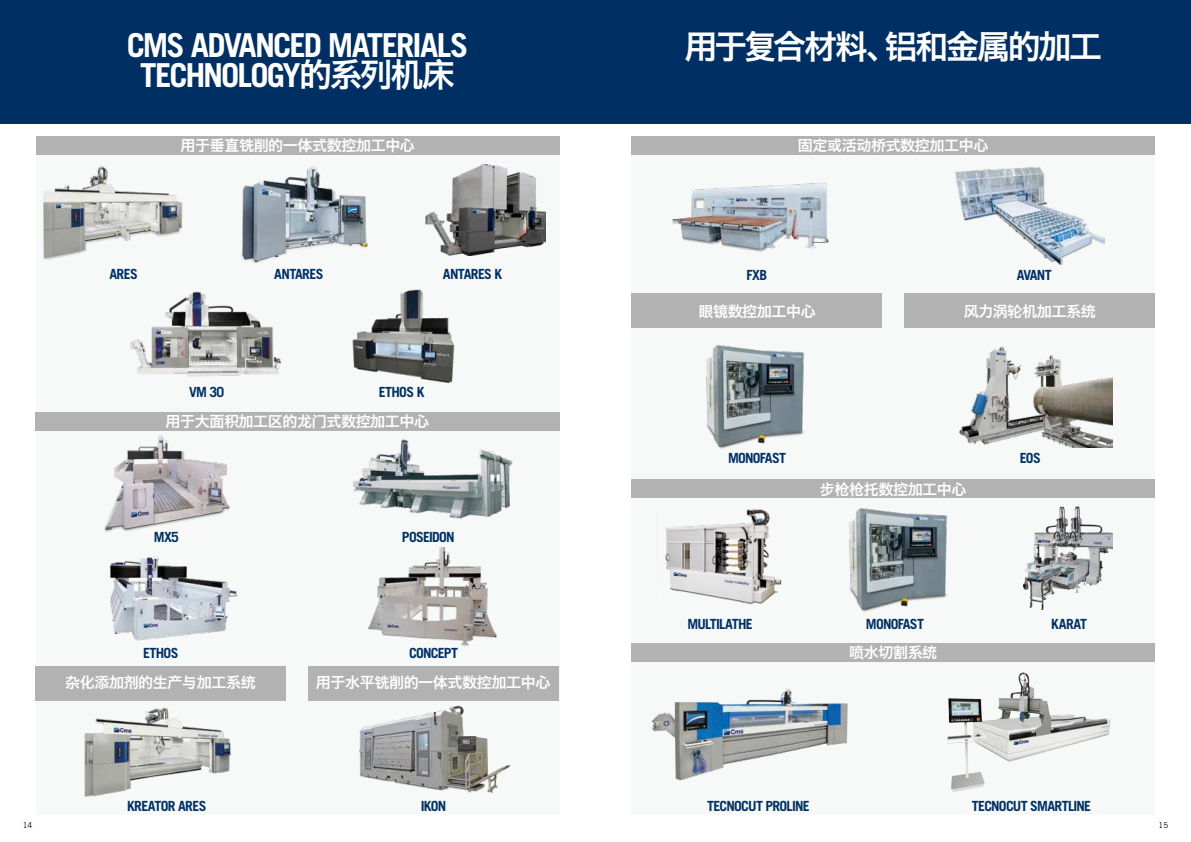
<style>
.page{position:relative;width:1191px;height:842px;background:#fff}
.page>*{position:absolute;margin:0;border:0;box-sizing:border-box;transform-origin:0 0}
.t1{font:700 33px/30.6px "Trade Gothic LT Std";letter-spacing:-.06em;color:#fff;text-align:center}
.t2{font:33px "Hiragino Sans GB W6";letter-spacing:-.065em;color:#fff}
.t3{font:15px "Hiragino Sans GB W6";letter-spacing:-.025em;color:#fff}
.t4{font:700 14px "Trade Gothic LT Std";letter-spacing:-.05em;color:#003063}
.t5{font:8px "Trade Gothic LT Std";color:#000}
.s1{font-family:"Hiragino Sans GB W6";font-weight:400}
</style>
<div class="page">
<div style="left:0;top:0;width:1191px;height:123px;background:#003063"></div>
<div style="left:36px;top:136px;width:523px;height:678px;background:#f7f9f9"></div>
<img style="left:425px;top:164px;width:120px;height:92px">
<img style="left:352px;top:289px;width:103px;height:95px">
<img style="left:241px;top:166px;width:127px;height:97px">
<img style="left:353px;top:439px;width:160px;height:80px">
<img style="left:104px;top:435px;width:126px;height:97px">
<img style="left:368px;top:547px;width:129px;height:100px">
<img style="left:110px;top:556px;width:128px;height:85px">
<div style="left:36px;top:136px;width:523px;height:18px;background:#b3b2b2"></div>
<div style="left:35px;top:412px;width:524px;height:18px;background:#b3b2b2"></div>
<img style="left:43px;top:166px;width:140px;height:94px">
<div style="left:631px;top:136px;width:524px;height:678px;background:#f7f9f9"></div>
<img style="left:706px;top:346px;width:98px;height:103px">
<img style="left:959px;top:346px;width:153px;height:102px">
<img style="left:672px;top:182px;width:157px;height:70px">
<img style="left:665px;top:509px;width:117px;height:96px">
<img style="left:1023px;top:506px;width:89px;height:103px">
<img style="left:955px;top:166px;width:149px;height:99px">
<img style="left:849px;top:509px;width:98px;height:103px">
<div style="left:631px;top:136px;width:524px;height:18px;background:#b3b2b2"></div>
<div style="left:631px;top:294px;width:251px;height:34px;background:#b3b2b2"></div>
<div style="left:904px;top:294px;width:251px;height:34px;background:#b3b2b2"></div>
<div style="left:308px;top:666px;width:250px;height:34px;background:#b3b2b2"></div>
<div style="left:35px;top:666px;width:251px;height:34px;background:#b3b2b2"></div>
<img style="left:353px;top:700px;width:161px;height:93px">
<img style="left:77px;top:700px;width:161px;height:97px">
<div style="left:631px;top:480px;width:524px;height:18px;background:#b3b2b2"></div>
<div style="left:631px;top:643px;width:524px;height:18px;background:#b3b2b2"></div>
<img style="left:130px;top:291px;width:152px;height:86px">
<img style="left:651px;top:688px;width:197px;height:93px">
<img style="left:947px;top:672px;width:163px;height:120px">
<h1 class="t1" style="left:127px;top:29px;width:343px">CMS ADVANCED MATERIALS<br>TECHNOLOGY<span class="s1">的系列机床</span></h1>
<h1 class="t2" style="left:684px;top:25px;width:419px">用于复合材料、铝和金属的加工</h1>
<p class="t3" style="left:180px;top:136px;width:236px">用于垂直铣削的一体式数控加工中心</p>
<p class="t4" style="left:109px;top:265px;width:30px">ARES</p>
<p class="t4" style="left:274px;top:265px;width:51px">ANTARES</p>
<p class="t4" style="left:443px;top:265px;width:61px">ANTARES K</p>
<p class="t4" style="left:189px;top:384px;width:37px">VM 30</p>
<p class="t4" style="left:379px;top:384px;width:47px">ETHOS K</p>
<p class="t3" style="left:165px;top:411px;width:265px">用于大面积加工区的龙门式数控加工中心</p>
<p class="t4" style="left:154px;top:528px;width:27px">MX5</p>
<p class="t4" style="left:402px;top:528px;width:54px">POSEIDON</p>
<p class="t4" style="left:143px;top:644px;width:37px">ETHOS</p>
<p class="t4" style="left:409px;top:644px;width:51px">CONCEPT</p>
<p class="t3" style="left:65px;top:673px;width:192px">杂化添加剂的生产与加工系统</p>
<p class="t3" style="left:316px;top:673px;width:236px">用于水平铣削的一体式数控加工中心</p>
<p class="t4" style="left:127px;top:797px;width:81px">KREATOR ARES</p>
<p class="t4" style="left:421px;top:797px;width:27px">IKON</p>
<p class="t3" style="left:798px;top:136px;width:192px">固定或活动桥式数控加工中心</p>
<p class="t4" style="left:746px;top:266px;width:22px">FXB</p>
<p class="t4" style="left:1017px;top:266px;width:36px">AVANT</p>
<p class="t3" style="left:698px;top:301px;width:119px">眼镜数控加工中心</p>
<p class="t3" style="left:963px;top:301px;width:133px">风力涡轮机加工系统</p>
<p class="t4" style="left:728px;top:450px;width:59px">MONOFAST</p>
<p class="t3" style="left:820px;top:479px;width:148px">步枪枪托数控加工中心</p>
<p class="t4" style="left:687px;top:615px;width:67px">MULTILATHE</p>
<p class="t4" style="left:866px;top:615px;width:59px">MONOFAST</p>
<p class="t3" style="left:849px;top:642px;width:90px">喷水切割系统</p>
<p class="t4" style="left:1019px;top:450px;width:23px">EOS</p>
<p class="t4" style="left:1051px;top:615px;width:37px">KARAT</p>
<p class="t4" style="left:707px;top:797px;width:104px">TECNOCUT PROLINE</p>
<p class="t4" style="left:971px;top:797px;width:121px">TECNOCUT SMARTLINE</p>
<p class="t5" style="left:23px;top:820px;width:11px">14</p>
<p class="t5" style="left:1158px;top:820px;width:11px">15</p>
</div>
